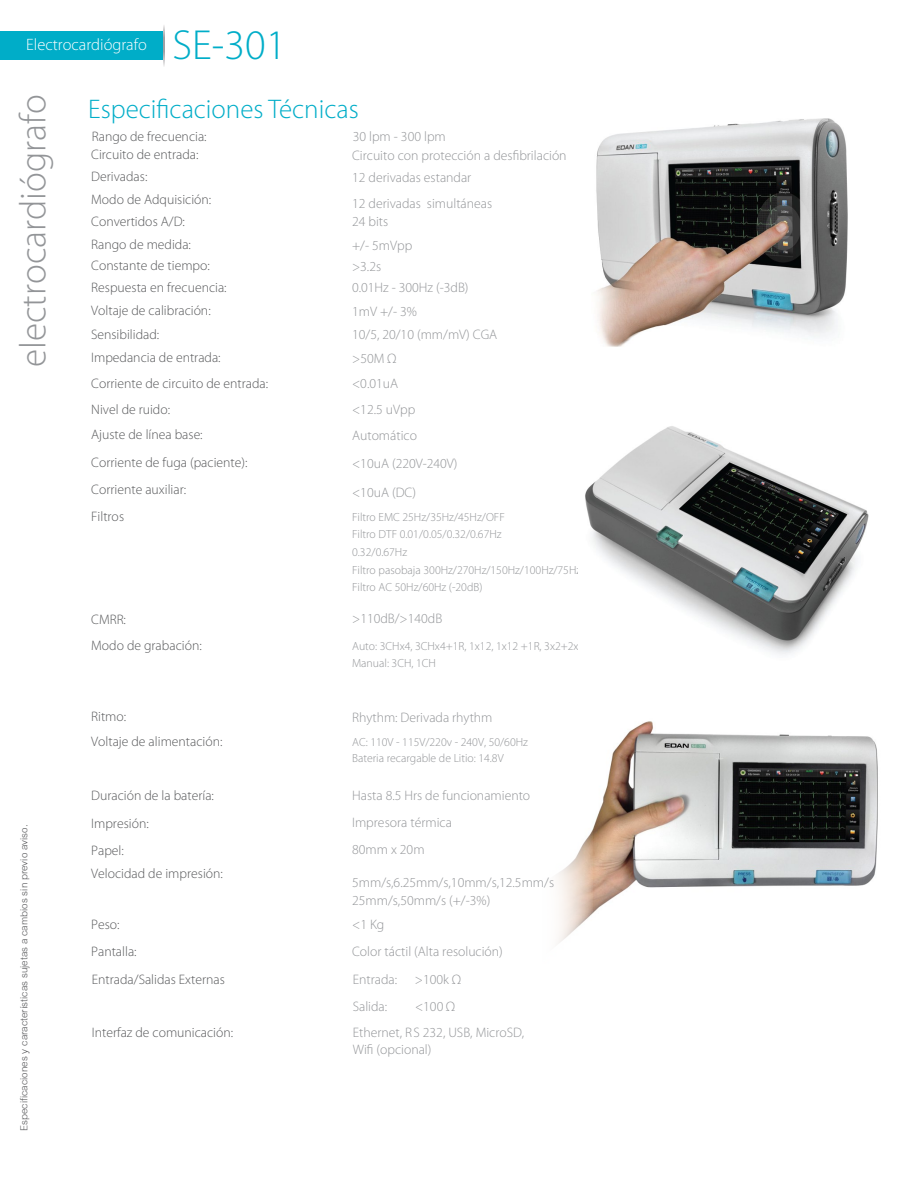
<style>
.page{position:relative;width:918px;height:1188px;background:#fff}
.page>*{position:absolute;margin:0;border:0;box-sizing:border-box;transform-origin:0 0}
.t1{font:300 42.15px "Myriad Pro";color:#00adc8}
.t2{font:300 37.2px "Myriad Pro";color:#939598}
.t3{font:300 27px "Myriad Pro";color:#00adc8}
.t4{font:300 16.5px "Myriad Pro";color:#fff}
.t5{font:15px "Cordia New";color:#58595b}
.t6{font:300 13.8px/27.3px "Myriad Pro";color:#58595b}
.t7{font:300 13.8px/21.5px "Myriad Pro";color:#939598}
.t8{font:300 11.85px/17.7px "Myriad Pro";color:#939598}
</style>
<div class="page">
<img style="left:593px;top:721px;width:285px;height:192px">
<svg style="left:557px;top:829px;width:36px;height:114px"></svg>
<img style="left:596px;top:118px;width:252px;height:229px">
<div style="left:0;top:31px;width:164px;height:28px;background:#00adc8"></div>
<svg style="left:164px;top:25px;width:1px;height:41px"></svg>
<img style="left:585px;top:426px;width:284px;height:229px">
<p class="t4" style="left:26px;top:35px;width:122px">Electrocardiógrafo</p>
<h1 class="t1" style="left:173px;top:22px;width:115px">SE-301</h1>
<h2 class="t2" style="left:13px;top:367px;width:274px;rotate:-90deg">electrocardiógrafo</h2>
<h3 class="t3" style="left:88px;top:95px;width:272px">Especificaciones Técnicas</h3>
<p class="t6" style="left:92px;top:123px;width:116px">Rango de frecuencia:</p>
<p class="t7" style="left:353px;top:126px;width:95px">30 lpm - 300 lpm</p>
<p class="t6" style="left:91px;top:144px;width:109px;line-height:21.8px">Circuito de entrada:<br>Derivadas:</p>
<p class="t6" style="left:91px;top:189px;width:122px;line-height:21.8px">Modo de Adquisición:<br>Convertidos A/D:</p>
<p class="t6" style="left:91px;top:234px;width:137px;line-height:21.5px">Rango de medida:<br>Constante de tiempo:<br>Respuesta en frecuencia:</p>
<p class="t6" style="left:91px;top:299px;width:131px;line-height:23.4px">Voltaje de calibración:<br>Sensibilidad:<br>Impedancia de entrada:</p>
<p class="t6" style="left:91px;top:370px;width:178px;line-height:25.8px">Corriente de circuito de entrada:<br>Nivel de ruido:<br>Ajuste de línea base:</p>
<p class="t6" style="left:91px;top:449px;width:158px">Corriente de fuga (paciente):<br>Corriente auxiliar:</p>
<p class="t6" style="left:91px;top:502px;width:34px">Filtros</p>
<p class="t7" style="left:352px;top:145px;width:216px">Circuito con protección a desfibrilación<br>12 derivadas estandar</p>
<p class="t7" style="left:352px;top:194px;width:142px;line-height:18.9px">12 derivadas simultáneas<br>24 bits</p>
<p class="t7" style="left:352px;top:234px;width:118px">+/- 5mVpp<br>&gt;3.2s<br>0.01Hz - 300Hz (-3dB)</p>
<p class="t7" style="left:352px;top:300px;width:147px;line-height:23.4px">1mV +/- 3%<br>10/5, 20/10 (mm/mV) CGA</p>
<p class="t7" style="left:352px;top:371px;width:66px;line-height:25.8px">&lt;0.01uA &lt;12.5 uVpp<br>Automático</p>
<p class="t7" style="left:352px;top:450px;width:107px;line-height:28.2px">&lt;10uA (220V-240V) &lt;10uA (DC)</p>
<p class="t8" style="left:352px;top:508px;width:231px">Filtro EMC 25Hz/35Hz/45Hz/OFF<br>Filtro DTF 0.01/0.05/0.32/0.67Hz<br>0.32/0.67Hz<br>Filtro pasobaja 300Hz/270Hz/150Hz/100Hz/75Hz<br>Filtro AC 50Hz/60Hz (-20dB)</p>
<p class="t7" style="left:352px;top:608px;width:92px">&gt;110dB/&gt;140dB</p>
<p class="t8" style="left:352px;top:637px;width:234px">Auto: 3CHx4, 3CHx4+1R, 1x12, 1x12 +1R, 3x2+2x3<br>Manual: 3CH, 1CH</p>
<p class="t7" style="left:352px;top:348px;width:46px">&gt;50M Ω</p>
<p class="t6" style="left:91px;top:607px;width:112px;line-height:26.1px">CMRR:<br>Modo de grabación:</p>
<p class="t6" style="left:91px;top:704px;width:133px;line-height:24.8px">Ritmo:<br>Voltaje de alimentación:</p>
<p class="t7" style="left:352px;top:706px;width:142px">Rhythm: Derivada rhythm</p>
<p class="t8" style="left:352px;top:734px;width:177px;line-height:15.8px">AC: 110V - 115V/220v - 240V, 50/60Hz<br>Bateria recargable de Litio: 14.8V</p>
<p class="t5" style="left:14px;top:1131px;width:308px;rotate:-90deg">Especificaciones y características sujetas a cambios sin previo aviso.</p>
<p class="t6" style="left:91px;top:782px;width:124px">Duración de la batería:</p>
<p class="t7" style="left:352px;top:785px;width:180px">Hasta 8.5 Hrs de funcionamiento</p>
<p class="t6" style="left:91px;top:810px;width:59px">Impresión:<br>Papel:</p>
<p class="t6" style="left:91px;top:860px;width:133px">Velocidad de impresión:</p>
<p class="t6" style="left:91px;top:911px;width:135px">Peso:<br>Pantalla:<br>Entrada/Salidas Externas</p>
<p class="t6" style="left:92px;top:1019px;width:143px">Interfaz de comunicación:</p>
<p class="t7" style="left:352px;top:809px;width:101px;line-height:27.3px">Impresora térmica<br>80mm x 20m</p>
<p class="t7" style="left:352px;top:874px;width:203px;line-height:17.7px">5mm/s,6.25mm/s,10mm/s,12.5mm/s<br>25mm/s,50mm/s (+/-3%)</p>
<p class="t7" style="left:352px;top:911px;width:152px;line-height:26.7px">&lt;1 Kg<br>Color táctil (Alta resolución)</p>
<p class="t7" style="left:353px;top:969px;width:46px">Entrada:</p>
<p class="t7" style="left:415px;top:969px;width:48px">&gt;100kΩ</p>
<p class="t7" style="left:353px;top:995px;width:36px">Salida:</p>
<p class="t7" style="left:415px;top:995px;width:42px">&lt;100 Ω</p>
<p class="t7" style="left:353px;top:1025px;width:173px;line-height:16.5px">Ethernet, RS 232, USB, MicroSD,<br>Wifi (opcional)</p>
</div>
